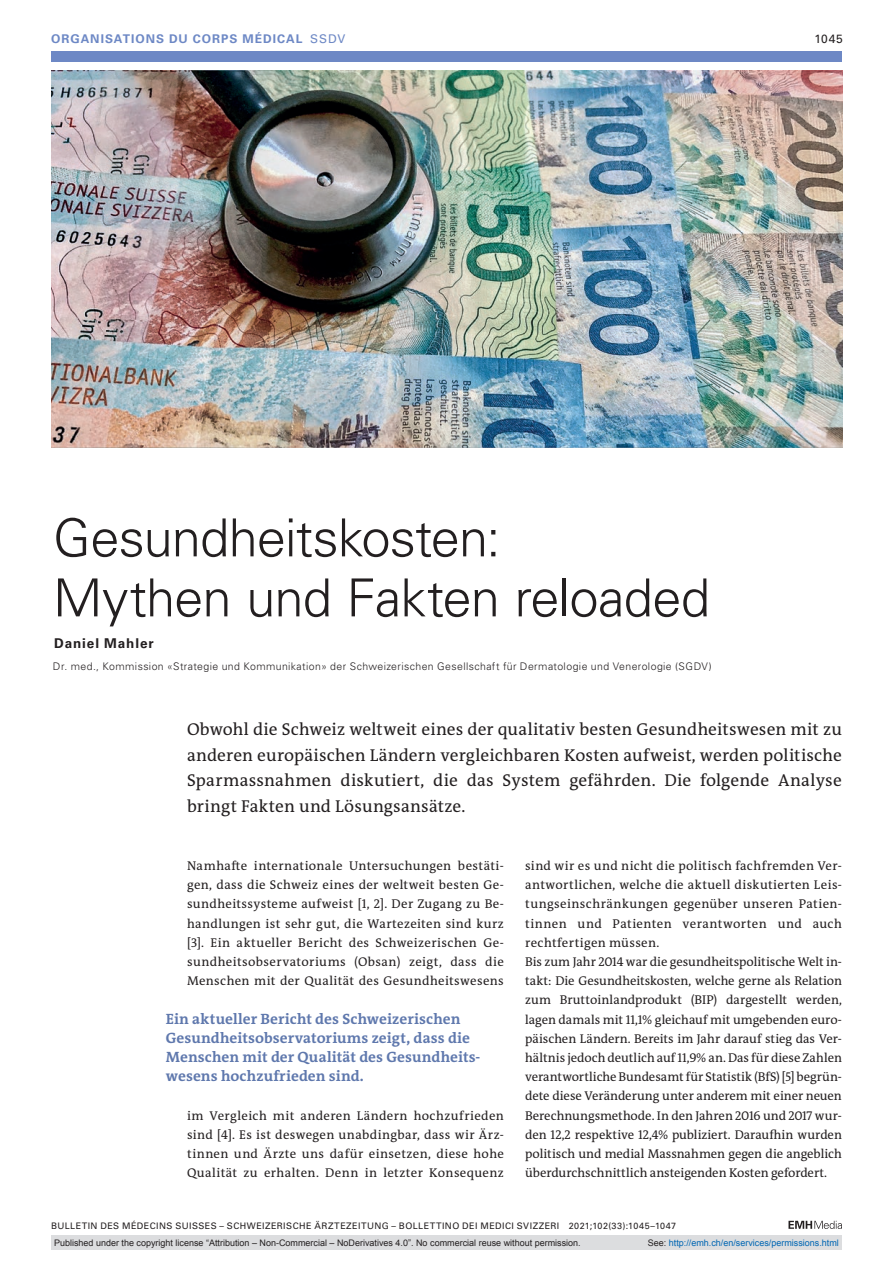
<style>
.page{position:relative;width:893px;height:1263px;background:#fff}
.page>*{position:absolute;margin:0;border:0;box-sizing:border-box;transform-origin:0 0}
.article-title{font:300 52.5px/60px "Univers LT Std";letter-spacing:-.02em;color:#231f20}
.section-pl{font:17.25px/25.5px "The Antiqua B W5 Plain";letter-spacing:.01em;color:#231f20;text-align:justify}
.catchwords{font:700 15px/19.2px "The Antiqua B W7";letter-spacing:.01em;color:#5f78ad}
.author-notes{font:700 13.5px "Univers LT Std";letter-spacing:.065em;color:#231f20}
.section-pn{font:12.75px/19.2px "The Antiqua B W5 Plain";letter-spacing:.025em;color:#231f20;text-align:justify}
.ressort{font:700 12px "Univers LT Std";letter-spacing:.085em;color:#6d88c5}
.ressort-2{font:12px "Univers LT Std";color:#231f20}
.aff{font:300 10.5px "Univers LT Std";letter-spacing:.035em;color:#231f20}
.t1{font:9px "Arial";color:#231f20}
.fusszeile{font:9px "Univers LT Std";letter-spacing:.05em;color:#231f20}
.t2{font:9px "Arial";color:#0066b3}
.s1{font-weight:400}
.s2{color:#231f20}
</style>
<div class="page">
<svg style="left:788px;top:1221px;width:54px;height:8px"></svg>
<img style="left:51px;top:70px;width:791px;height:377px">
<div style="left:51px;top:51px;width:791px;height:11px;background:#6d88c5"></div>
<div style="left:51px;top:1235px;width:791px;height:15px;background:#dcdddf"></div>
<p class="ressort" style="left:51px;top:31px;width:296px">ORGANISATIONS DU CORPS MÉDICAL <span class="s1">SSDV</span></p>
<p class="ressort-2" style="left:814px;top:31px;width:30px">1045</p>
<p class="article-title" style="left:53px;top:508px;width:659px">Gesundheitskosten:<br>Mythen und Fakten reloaded</p>
<p class="author-notes" style="left:54px;top:636px;width:101px">Daniel Mahler</p>
<p class="aff" style="left:53px;top:660px;width:660px">Dr. med., Kommission «Strategie und Kommunikation» der Schweizerischen Gesellschaft für Dermatologie und Venerologie (SGDV)</p>
<p class="section-pl" style="left:187px;top:717px;width:656px">Obwohl die Schweiz weltweit eines der qualitativ besten Gesundheitswesen mit zu anderen europäischen Ländern vergleichbaren Kosten aufweist, werden politische Sparmassnahmen diskutiert, die das System gefährden. Die folgende Analyse bringt Fakten und Lösungsansätze.</p>
<p class="section-pn" style="left:187px;top:856px;width:318px">Namhafte internationale Untersuchungen bestäti&shy;gen, dass die Schweiz eines der weltweit besten Ge&shy;sundheitssysteme aufweist [1, 2]. Der Zugang zu Be&shy;handlungen ist sehr gut, die Wartezeiten sind kurz [3]. Ein aktueller Bericht des Schweizerischen Ge&shy;sundheitsobservatoriums (Obsan) zeigt, dass die Menschen mit der Qualität des Gesundheitswesens</p>
<p class="catchwords" style="left:166px;top:1009px;width:316px">Ein aktueller Bericht des Schweizerischen Gesundheitsobservatoriums zeigt, dass die Menschen mit der Qualität des Gesundheits&shy;wesens hochzufrieden sind.</p>
<p class="section-pn" style="left:187px;top:1106px;width:318px">im Vergleich mit anderen Ländern hochzufrieden sind [4]. Es ist deswegen unabdingbar, dass wir Ärz&shy;tinnen und Ärzte uns dafür einsetzen, diese hohe Qualität zu erhalten. Denn in letzter Konsequenz</p>
<p class="section-pn" style="left:525px;top:856px;width:318px">sind wir es und nicht die politisch fachfremden Ver&shy;antwortlichen, welche die aktuell diskutierten Leis&shy;tungseinschränkungen gegenüber unseren Patien&shy;tinnen und Patienten verantworten und auch rechtfertigen müssen.</p>
<p class="section-pn" style="left:525px;top:952px;width:318px">Bis zum Jahr 2014 war die gesundheitspolitische Welt in&shy;takt: Die Gesundheitskosten, welche gerne als Relation zum Bruttoinlandprodukt (BIP) dargestellt werden, lagen damals mit 11,1% gleichauf mit umgebenden euro&shy;päischen Ländern. Bereits im Jahr darauf stieg das Ver&shy;hältnis jedoch deutlich auf 11,9% an. Das für diese Zahlen verantwortliche Bundesamt für Statistik (BfS) [5] begrün&shy;dete diese Veränderung unter anderem mit einer neuen Berechnungsmethode. In den Jahren 2016 und 2017 wur&shy;den 12,2 respektive 12,4% publiziert. Daraufhin wurden politisch und medial Massnahmen gegen die angeblich überdurchschnittlich ansteigenden Kosten gefordert.</p>
<p class="fusszeile" style="left:51px;top:1220px;width:627px">BULLETIN DES MÉDECINS SUISSES – SCHWEIZERISCHE ÄRZTEZEITUNG – BOLLETTINO DEI MEDICI SVIZZERI 2021;102(33):1045–1047</p>
<p class="t1" style="left:54px;top:1237px;width:528px">Published under the copyright license “Attribution – Non-Commercial – NoDerivatives 4.0”. No commercial reuse without permission.</p>
<p class="t2" style="left:648px;top:1237px;width:193px"><span class="s2">See:</span> http://emh.ch/en/services/permissions.html</p>
</div>
